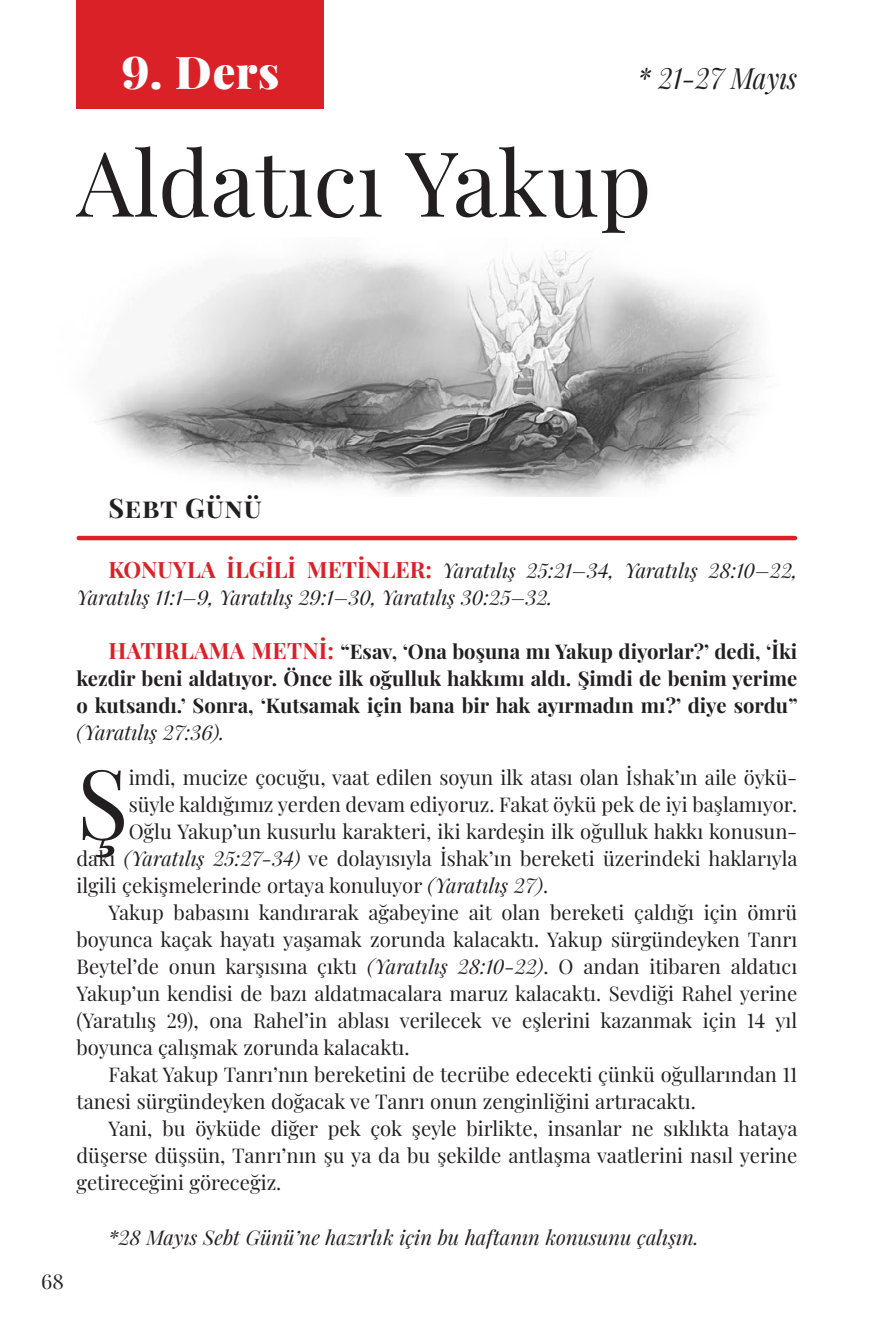
<style>
.page{position:relative;width:893px;height:1340px;background:#fff}
.page>*{position:absolute;margin:0;border:0;box-sizing:border-box;transform-origin:0 0}
.Capitular_Saturday{font:96.52px "Playfair Display";color:#231f20}
.Lesson_Title{font:90px "Playfair Display";color:#231f20}
.Lesson_Number{font:900 45px "Playfair Display";color:#fff}
.Lesson_Dates_WEEK{font:italic 29.25px "Playfair Display";color:#231f20;scale:.9 1}
.Sabbath_Afternoon_He{font:700 27px "Playfair Display";color:#231f20}
.Body_Text_TR{font:20.25px/27px "Playfair Display";color:#231f20;text-align:justify}
.Capitular_Saturday-2{font:20.25px "Playfair Display";color:#231f20}
.Body_Text_TR-2{font:700 20.25px/27px "Playfair Display";color:#231f20;text-align:justify}
.Body_Text_TR-3{font:italic 20.25px/27px "Playfair Display";color:#231f20}
.s1{font-weight:700;font-style:normal;font-size:22.5px;color:#da2128}
.s2{font-size:22.5px;color:#da2128}
.s3{font-weight:400;font-style:italic}
.s4{font-style:italic}
</style>
<div class="page">
<div style="left:77px;top:0;width:247px;height:108px;background:#da2128"></div>
<img style="left:95px;top:250px;width:667px;height:246px">
<hr style="left:79px;top:536px;width:716px;height:4px;background:#da2128">
<p class="Lesson_Number" style="left:121px;top:37px;width:160px">9. Ders</p>
<p class="Lesson_Dates_WEEK" style="left:638px;top:56px;width:179px">* 21-27 Mayıs</p>
<p class="Lesson_Title" style="left:77px;top:112px;width:576px">Aldatıcı Yakup</p>
<p class="Body_Text_TR" style="left:41px;top:1266px;width:24px">68</p>
<p class="Sabbath_Afternoon_He" style="left:108px;top:486px;width:155px">Sebt Günü</p>
<p class="Body_Text_TR-3" style="left:77px;top:555px;width:722px;text-indent:32px"><span class="s1">KONUYLA İLGILI METINLER:</span> Yaratılış 25:21–34, Yaratılış 28:10–22,<br>Yaratılış 11:1–9, Yaratılış 29:1–30, Yaratılış 30:25–32.</p>
<p class="Body_Text_TR-2" style="left:77px;top:636px;width:723px;text-indent:32px"><span class="s2">HATIRLAMA METNI:</span> “Esav, ‘Ona boşuna mı Yakup diyorlar?’ dedi, ‘İki kezdir beni aldatıyor. Önce ilk oğulluk hakkımı aldı. Şimdi de benim yerime o kutsandı.’ Sonra, ‘Kutsamak için bana bir hak ayırmadın mı?’ diye sordu” <span class="s3">(Yaratılış 27:36).</span></p>
<p class="Capitular_Saturday" style="left:77px;top:727px;width:54px">Ş</p>
<p class="Capitular_Saturday-2" style="left:129px;top:761px;width:670px">imdi, mucize çocuğu, vaat edilen soyun ilk atası olan İshak’ın aile öykü-</p>
<p class="Capitular_Saturday-2" style="left:129px;top:788px;width:670px">süyle kaldığımız yerden devam ediyoruz. Fakat öykü pek de iyi başlamıyor.</p>
<p class="Capitular_Saturday-2" style="left:129px;top:815px;width:670px">Oğlu Yakup’un kusurlu karakteri, iki kardeşin ilk oğulluk hakkı konusun-</p>
<p class="Capitular_Saturday-2" style="left:77px;top:842px;width:722px">daki <span class="s4">(Yaratılış 25:27-34)</span> ve dolayısıyla İshak’ın bereketi üzerindeki haklarıyla</p>
<p class="Capitular_Saturday-2" style="left:77px;top:869px;width:473px">ilgili çekişmelerinde ortaya konuluyor <span class="s4">(Yaratılış 27)</span>.</p>
<p class="Body_Text_TR" style="left:77px;top:897px;width:722px;text-indent:32px">Yakup babasını kandırarak ağabeyine ait olan bereketi çaldığı için ömrü boyunca kaçak hayatı yaşamak zorunda kalacaktı. Yakup sürgündeyken Tanrı Beytel’de onun karşısına çıktı <span class="s4">(Yaratılış 28:10-22)</span>. O andan itibaren aldatıcı Yakup’un kendisi de bazı aldatmacalara maruz kalacaktı. Sevdiği Rahel yerine (Yaratılış 29), ona Rahel’in ablası verilecek ve eşlerini kazanmak için 14 yıl boyunca çalışmak zorunda kalacaktı.</p>
<p class="Body_Text_TR" style="left:77px;top:1059px;width:722px;text-indent:32px">Fakat Yakup Tanrı’nın bereketini de tecrübe edecekti çünkü oğullarından 11 tanesi sürgündeyken doğacak ve Tanrı onun zenginliğini artıracaktı.</p>
<p class="Body_Text_TR" style="left:77px;top:1113px;width:722px;text-indent:32px">Yani, bu öyküde diğer pek çok şeyle birlikte, insanlar ne sıklıkta hataya düşerse düşsün, Tanrı’nın şu ya da bu şekilde antlaşma vaatlerini nasıl yerine getireceğini göreceğiz.</p>
<p class="Body_Text_TR-3" style="left:108px;top:1221px;width:589px">*28 Mayıs Sebt Günü’ne hazırlık için bu haftanın konusunu çalışın.</p>
</div>
